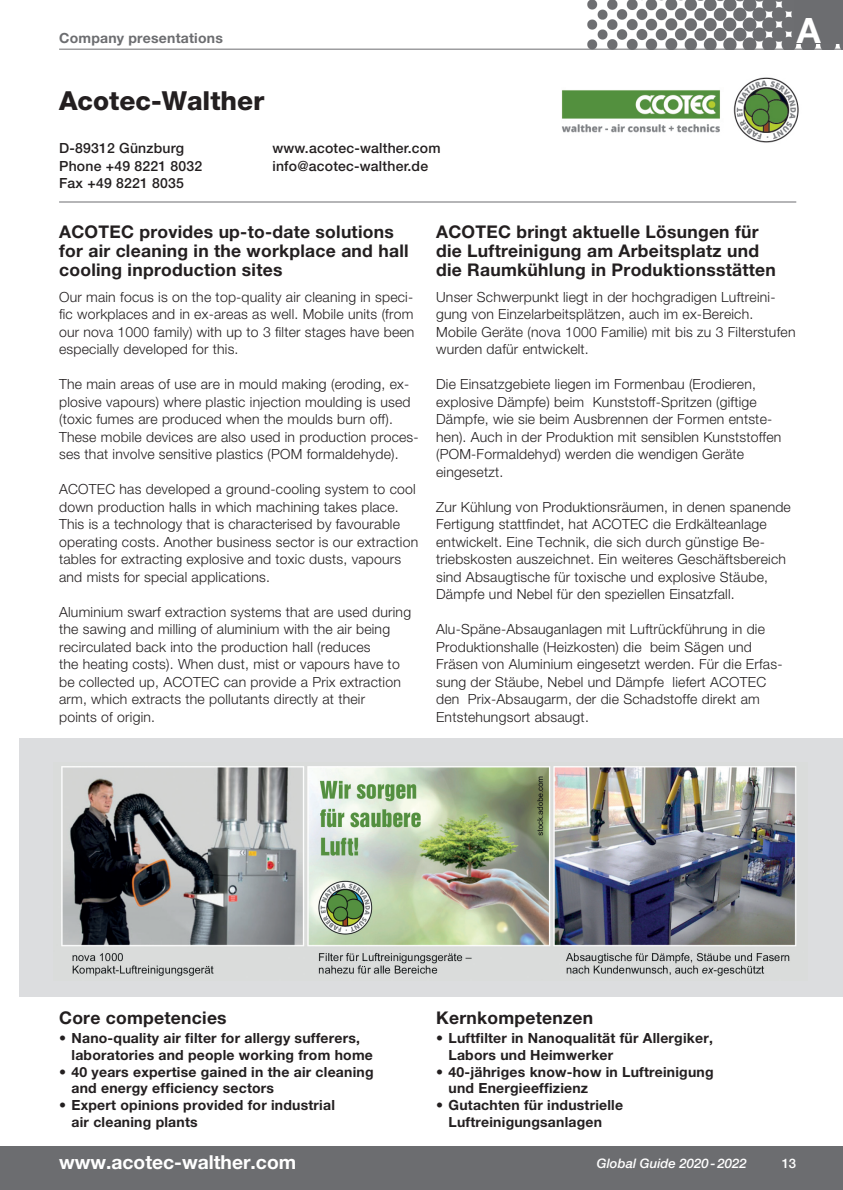
<style>
.page{position:relative;width:843px;height:1190px;background:#fff}
.page>*{position:absolute;margin:0;border:0;box-sizing:border-box;transform-origin:0 0}
.t1{font:700 35px "Helvetica Neue LT Std";color:#fff}
.t2{font:800 26.25px "Helvetica Neue LT Std";color:#231f20}
.t3{font:700 19.25px "Helvetica Neue LT Std";color:#fff}
.t4{font:700 17.5px/19.2px "Helvetica Neue LT Std";letter-spacing:.015em;color:#231f20}
.t5{font:300 14px/17.5px "Helvetica Neue LT Std";letter-spacing:.015em;color:#231f20}
.t6{font:700 14px/16.6px "Helvetica Neue LT Std";letter-spacing:.015em;color:#231f20}
.t7{font:500 14px/17.5px "Helvetica Neue LT Std";letter-spacing:.015em;color:#231f20}
.t8{font:700 14px "Helvetica Neue LT Std";letter-spacing:.015em;color:#6c6d70}
.t9{font:italic 500 13.12px "Helvetica Neue LT Std";color:#fff}
.t10{font:500 13.12px "Helvetica Neue LT Std";color:#fff}
</style>
<div class="page">
<div style="left:19px;top:739px;width:823px;height:258px;background:#dcdddf"></div>
<div style="left:0;top:1145px;width:842px;height:45px;background:#6c6d70"></div>
<hr style="left:59px;top:202px;width:737px;height:1px;background:#6c6d70">
<img style="left:587px;top:0;width:255px;height:49px">
<hr style="left:59px;top:49px;width:783px;height:1px;background:#6c6d70">
<div style="left:793px;top:0;width:49px;height:44px;background:#6c6d70"></div>
<img style="left:61px;top:766px;width:736px;height:210px">
<img style="left:562px;top:77px;width:237px;height:66px">
<p class="t8" style="left:59px;top:33px;width:165px">Company presentations</p>
<h2 class="t2" style="left:59px;top:91px;width:207px">Acotec-Walther</h2>
<p class="t7" style="left:59px;top:141px;width:145px">D-89312 Günzburg<br>Phone +49 8221 8032<br>Fax +49 8221 8035</p>
<p class="t7" style="left:272px;top:141px;width:170px">www.acotec-walther.com info@acotec-walther.de</p>
<h1 class="t1" style="left:796px;top:18px;width:25px">A</h1>
<p class="t4" style="left:59px;top:224px;width:351px">ACOTEC provides up-to-date solutions for air cleaning in the workplace and hall cooling inproduction sites</p>
<p class="t5" style="left:59px;top:289px;width:357px;text-align:justify">Our main focus is on the top-quality air cleaning in speci&shy;fic workplaces and in ex-areas as well. Mobile units (from our nova 1000 family) with up to 3 filter stages have been especially developed for this.</p>
<p class="t5" style="left:59px;top:377px;width:361px">The main areas of use are in mould making (eroding, ex&shy;plosive vapours) where plastic injection moulding is used (toxic fumes are produced when the moulds burn off).<br>These mobile devices are also used in production proces&shy;ses that involve sensitive plastics (POM formaldehyde).</p>
<p class="t5" style="left:59px;top:482px;width:360px">ACOTEC has developed a ground-cooling system to cool down production halls in which machining takes place.<br>This is a technology that is characterised by favourable operating costs. Another business sector is our extraction tables for extracting explosive and toxic dusts, vapours and mists for special applications.</p>
<p class="t5" style="left:59px;top:604px;width:353px">Aluminium swarf extraction systems that are used during the sawing and milling of aluminium with the air being recirculated back into the production hall (reduces<br>the heating costs). When dust, mist or vapours have to be collected up, ACOTEC can provide a Prix extraction arm, which extracts the pollutants directly at their<br>points of origin.</p>
<p class="t4" style="left:436px;top:224px;width:341px">ACOTEC bringt aktuelle Lösungen für die Luftreinigung am Arbeitsplatz und die Raumkühlung in Produktionsstätten</p>
<p class="t5" style="left:436px;top:289px;width:361px">Unser Schwerpunkt liegt in der hochgradigen Luftreini&shy;gung von Einzelarbeitsplätzen, auch im ex-Bereich.<br>Mobile Geräte (nova 1000 Familie) mit bis zu 3 Filterstufen wurden dafür entwickelt.</p>
<p class="t5" style="left:436px;top:377px;width:347px">Die Einsatzgebiete liegen im Formenbau (Erodieren, explosive Dämpfe) beim Kunststoff-Spritzen (giftige Dämpfe, wie sie beim Ausbrennen der Formen entste&shy;hen). Auch in der Produktion mit sensiblen Kunststoffen (POM-Formaldehyd) werden die wendigen Geräte eingesetzt.</p>
<p class="t5" style="left:436px;top:499px;width:356px">Zur Kühlung von Produktionsräumen, in denen spanende Fertigung stattfindet, hat ACOTEC die Erdkälteanlage entwickelt. Eine Technik, die sich durch günstige Be&shy;triebskosten auszeichnet. Ein weiteres Geschäftsbereich sind Absaugtische für toxische und explosive Stäube, Dämpfe und Nebel für den speziellen Einsatzfall.</p>
<p class="t5" style="left:436px;top:622px;width:348px">Alu-Späne-Absauganlagen mit Luftrückführung in die Produktionshalle (Heizkosten) die beim Sägen und Fräsen von Aluminium eingesetzt werden. Für die Erfas&shy;sung der Stäube, Nebel und Dämpfe liefert ACOTEC den Prix-Absaugarm, der die Schadstoffe direkt am Entstehungsort absaugt.</p>
<p class="t4" style="left:59px;top:1010px;width:169px">Core competencies</p>
<p class="t6" style="left:71px;top:1031px;width:303px;text-indent:-12px">• Nano-quality air filter for allergy sufferers, laboratories and people working from home</p>
<p class="t6" style="left:71px;top:1064px;width:303px;text-indent:-12px">• 40 years expertise gained in the air cleaning and energy efficiency sectors</p>
<p class="t6" style="left:71px;top:1098px;width:265px;text-indent:-12px">• Expert opinions provided for industrial air cleaning plants</p>
<h3 class="t3" style="left:59px;top:1155px;width:238px">www.acotec-walther.com</h3>
<p class="t4" style="left:436px;top:1010px;width:158px">Kernkompetenzen</p>
<p class="t6" style="left:448px;top:1031px;width:266px;text-indent:-12px">• Luftfilter in Nanoqualität für Allergiker,<br>Labors und Heimwerker</p>
<p class="t6" style="left:448px;top:1064px;width:266px;text-indent:-12px">• 40-jähriges know-how in Luftreinigung und Energieeffizienz</p>
<p class="t6" style="left:448px;top:1098px;width:176px;text-indent:-12px">• Gutachten für industrielle<br>Luftreinigungsanlagen</p>
<p class="t9" style="left:596px;top:1159px;width:151px">Global Guide 2020 - 2022</p>
<p class="t10" style="left:781px;top:1159px;width:16px">13</p>
</div>
